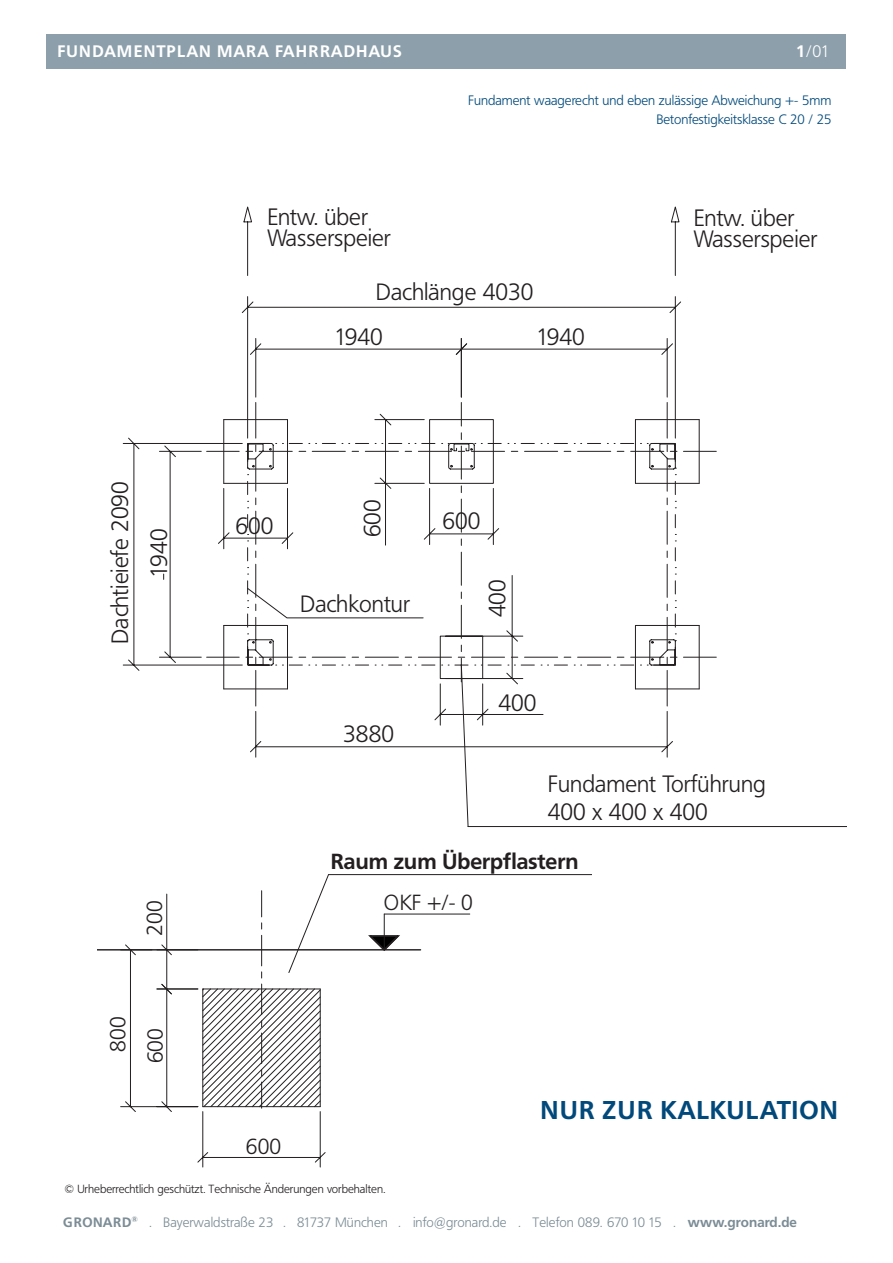
<style>
.page{position:relative;width:893px;height:1263px;background:#fff}
.page>*{position:absolute;margin:0;border:0;box-sizing:border-box;transform-origin:0 0}
.t1{font:700 25.5px "Frutiger BQ";letter-spacing:.04em;color:#01497b}
.t2{font:300 23.4px/21.5px "Frutiger BQ";color:#231f20}
.t3{font:700 21.6px "Frutiger BQ";color:#231f20}
.t4{font:300 21.6px "Frutiger BQ";color:#231f20}
.t5{font:700 16.5px "Frutiger BQ";letter-spacing:.05em;color:#fff}
.t6{font:300 16.5px "Frutiger BQ";color:#fff}
.t7{font:300 13.5px "Frutiger BQ";letter-spacing:.01em;color:#7b8c95}
.t8{font:300 13.5px/19.2px "Frutiger BQ";color:#01497b;text-align:right}
.t9{font:700 13.5px "Frutiger BQ";color:#7b8c95}
.t10{font:300 11.7px "Frutiger BQ";color:#231f20}
.s1{font-weight:700}
</style>
<div class="page">
<div style="left:47px;top:34px;width:799px;height:34px;background:#8c9faa"></div>
<hr style="left:224px;top:419px;width:63px;height:1px;background:#231f20">
<hr style="left:224px;top:688px;width:63px;height:1px;background:#231f20">
<svg style="left:123px;top:438px;width:124px;height:233px"></svg>
<hr style="left:223px;top:625px;width:1px;height:64px;background:#231f20">
<hr style="left:223px;top:420px;width:1px;height:63px;background:#231f20">
<svg style="left:247px;top:469px;width:187px;height:288px"></svg>
<hr style="left:287px;top:625px;width:1px;height:64px;background:#231f20">
<svg style="left:247px;top:588px;width:176px;height:30px"></svg>
<svg style="left:242px;top:296px;width:439px;height:148px"></svg>
<hr style="left:287px;top:420px;width:1px;height:63px;background:#231f20">
<svg style="left:243px;top:206px;width:224px;height:263px"></svg>
<svg style="left:671px;top:206px;width:8px;height:70px"></svg>
<svg style="left:434px;top:367px;width:412px;height:460px"></svg>
<hr style="left:328px;top:874px;width:263px;height:1px;background:#231f20">
<svg style="left:166px;top:874px;width:304px;height:77px"></svg>
<svg style="left:98px;top:914px;width:300px;height:254px"></svg>
<p class="t5" style="left:57px;top:42px;width:346px">FUNDAMENTPLAN MARA FAHRRADHAUS</p>
<p class="t6" style="left:796px;top:42px;width:35px"><span class="s1">1</span>/01</p>
<p class="t8" style="left:468px;top:91px;width:365px">Fundament waagerecht und eben zulässige Abweichung +- 5mm<br>Betonfestigkeitsklasse C 20 / 25</p>
<p class="t2" style="left:267px;top:206px;width:125px">Entw. über<br>Wasserspeier</p>
<p class="t2" style="left:694px;top:207px;width:125px">Entw. über<br>Wasserspeier</p>
<p class="t2" style="left:376px;top:281px;width:159px">Dachlänge 4030</p>
<p class="t2" style="left:110px;top:644px;width:164px;rotate:-90deg">Dachtieiefe 2090</p>
<p class="t2" style="left:149px;top:578px;width:50px;rotate:-90deg">1940</p>
<p class="t4" style="left:142px;top:936px;width:37px;rotate:-90deg">200</p>
<p class="t4" style="left:106px;top:1052px;width:37px;rotate:-90deg">800</p>
<p class="t4" style="left:143px;top:1063px;width:37px;rotate:-90deg">600</p>
<p class="t2" style="left:334px;top:326px;width:50px">1940</p>
<p class="t2" style="left:536px;top:326px;width:50px">1940</p>
<p class="t2" style="left:362px;top:537px;width:40px;rotate:-90deg">600</p>
<p class="t2" style="left:235px;top:515px;width:40px">600</p>
<p class="t2" style="left:442px;top:510px;width:40px">600</p>
<p class="t2" style="left:300px;top:593px;width:111px">Dachkontur</p>
<p class="t2" style="left:487px;top:617px;width:40px;rotate:-90deg">400</p>
<p class="t2" style="left:343px;top:723px;width:52px">3880</p>
<p class="t2" style="left:498px;top:692px;width:40px">400</p>
<p class="t2" style="left:548px;top:770px;width:219px;line-height:28px">Fundament Torführung<br>400 x 400 x 400</p>
<p class="t3" style="left:331px;top:848px;width:249px">RAUM ZUM ÜBERPFLASTERN</p>
<p class="t4" style="left:384px;top:890px;width:91px">OKF +/- 0</p>
<p class="t4" style="left:246px;top:1134px;width:37px">600</p>
<p class="t1" style="left:540px;top:1095px;width:299px">NUR ZUR KALKULATION</p>
<p class="t10" style="left:64px;top:1182px;width:322px">© Urheberrechtlich geschützt. Technische Änderungen vorbehalten.</p>
<p class="t9" style="left:63px;top:1214px;width:41px">GRONARD</p>
<p class="t7" style="left:132px;top:1214px;width:667px"><sup>®</sup> . Bayerwaldstraße 23 . 81737 München . info@gronard.de . Telefon 089. 670 10 15 . <span class="s1">WWW.GRONARD.DE</span></p>
</div>
